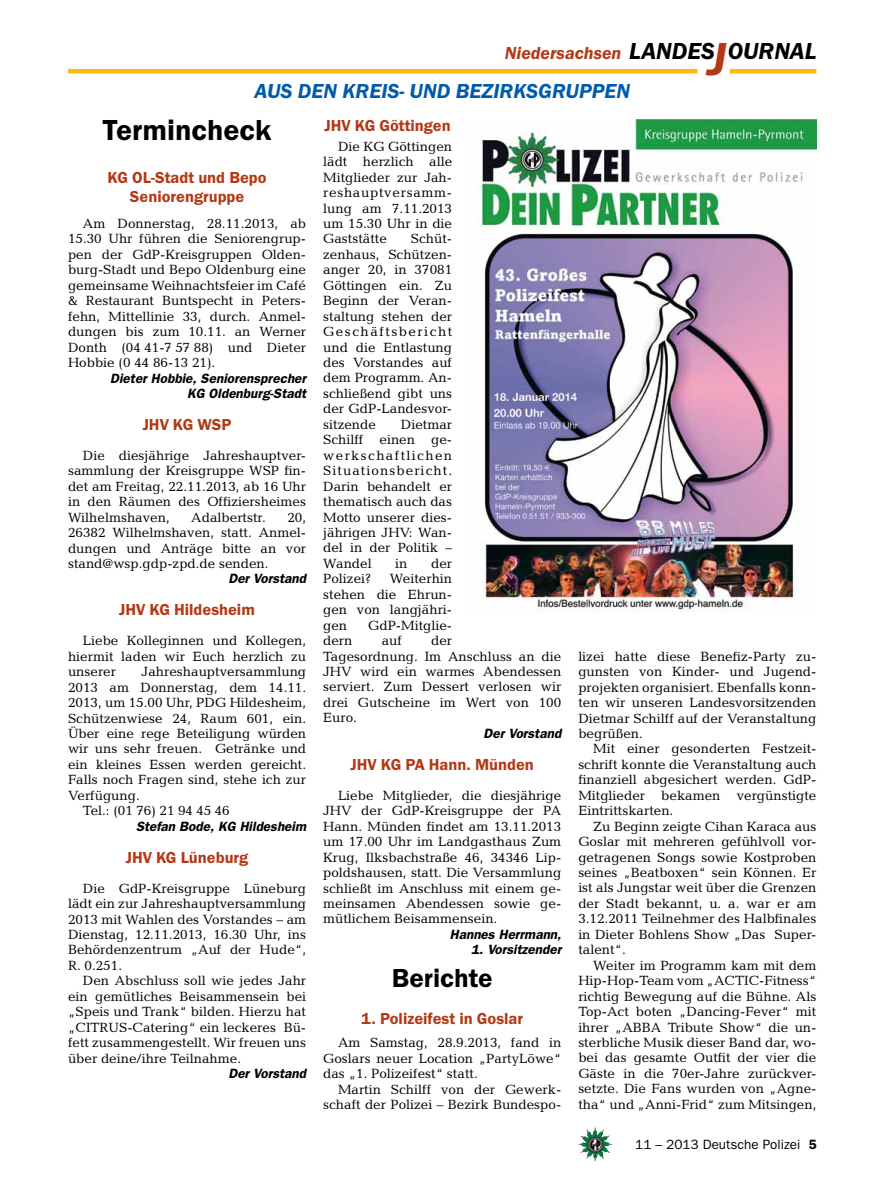
<style>
.page{position:relative;width:893px;height:1191px;background:#fff}
.page>*{position:absolute;margin:0;border:0;box-sizing:border-box;transform-origin:0 0}
.t1{font:600 30px "Franklin Gothic Itc T";color:#000}
.t2{font:600 27px "Franklin Gothic Itc T";color:#000}
.t3{font:italic 600 24px "Franklin Gothic Itc T";color:#000}
.t4{font:italic 600 21px "Franklin Gothic Itc T";color:#005baa}
.t5{font:italic 600 18px "Franklin Gothic Itc T";color:#b33916}
.t6{font:600 16.5px/19.5px "Franklin Gothic Itc T";color:#b33916;text-align:center}
.t7{font:13.5px/15.5px "Candida";color:#000;text-align:justify}
.t8{font:italic 600 13.5px/15.5px "Franklin Gothic";color:#000;text-align:right}
.t9{font:13.5px "Franklin Gothic";color:#000}
.s1{font-size:48px;color:#b33916}
.s2{font-weight:600}
</style>
<div class="page">
<img style="left:578px;top:1127px;width:17px;height:25px">
<hr style="left:730px;top:69px;width:86px;height:4px;background:#fdb913">
<hr style="left:68px;top:69px;width:629px;height:4px;background:#fdb913">
<img style="left:476px;top:120px;width:340px;height:492px">
<h3 class="t5" style="left:505px;top:42px;width:118px">NIEDERSACHSEN</h3>
<h3 class="t3" style="left:629px;top:37px;width:189px">LANDES<span class="s1">J</span>OURNAL</h3>
<h3 class="t4" style="left:254px;top:79px;width:14px">AUS</h3>
<h3 class="t4" style="left:298px;top:79px;width:14px">DEN</h3>
<h3 class="t4" style="left:342px;top:79px;width:82px">KREIS- UND</h3>
<h3 class="t4" style="left:456px;top:79px;width:111px">BEZIRKSGRUPPEN</h3>
<h1 class="t1" style="left:103px;top:112px;width:170px">Termincheck</h1>
<p class="t6" style="left:108px;top:167px;width:161px">KG OL-Stadt und Bepo<br>Seniorengruppe</p>
<p class="t7" style="left:68px;top:216px;width:240px;text-indent:15px">Am Donnerstag, 28.11.2013, ab 15.30 Uhr führen die Seniorengrup&shy;pen der GdP-Kreisgruppen Olden&shy;burg-Stadt und Bepo Oldenburg eine gemeinsame Weihnachtsfeier im Café &amp; Restaurant Buntspecht in Peters&shy;fehn, Mittellinie 33, durch. Anmel&shy;dungen bis zum 10.11. an Werner Donth (04 41-7 57 88) und Dieter Hobbie (0 44 86-13 21).</p>
<p class="t8" style="left:110px;top:370px;width:197px">Dieter Hobbie, Seniorensprecher<br>KG Oldenburg-Stadt</p>
<p class="t6" style="left:143px;top:414px;width:90px">JHV KG WSP</p>
<p class="t7" style="left:68px;top:447px;width:240px;text-indent:15px">Die diesjährige Jahreshauptver&shy;sammlung der Kreisgruppe WSP fin&shy;det am Freitag, 22.11.2013, ab 16 Uhr in den Räumen des Offiziersheimes Wilhelmshaven,</p>
<p class="t6" style="left:325px;top:115px;width:128px">JHV KG Göttingen</p>
<p class="t7" style="left:323px;top:138px;width:131px;text-indent:15px">Die KG Göttingen lädt herzlich alle Mitglieder zur Jah&shy;reshauptversamm&shy;lung am 7.11.2013 um 15.30 Uhr in die Gaststätte</p>
<p class="t7" style="left:323px;top:231px;width:131px;text-indent:88px">Schüt&shy;zenhaus, Schützen&shy;anger 20, in 37081<br>Göttingen ein. Zu Beginn der Veran&shy;staltung stehen der Geschäftsbericht und die Entlastung des Vorstandes auf dem Programm. An&shy;schließend gibt uns der GdP-Landesvor&shy;sitzende</p>
<p class="t7" style="left:323px;top:416px;width:130px;text-indent:78px">Dietmar Schilff einen ge&shy;werkschaftlichen Situationsbericht.<br>Darin behandelt er thematisch auch das Motto unserer dies&shy;jährigen JHV: Wan&shy;del in der Politik – Wandel</p>
<p class="t7" style="left:191px;top:509px;width:76px">Adalbertstr.</p>
<p class="t7" style="left:68px;top:509px;width:240px;text-indent:219px">20, 26382 Wilhelmshaven, statt. Anmel&shy;dungen und Anträge bitte an vor stand@wsp.gdp-zpd.de senden.</p>
<p class="t8" style="left:228px;top:571px;width:79px">Der Vorstand</p>
<p class="t6" style="left:119px;top:600px;width:137px">JHV KG Hildesheim</p>
<p class="t7" style="left:68px;top:633px;width:240px;text-indent:15px">Liebe Kolleginnen und Kollegen, hiermit laden wir Euch herzlich zu unserer</p>
<p class="t7" style="left:395px;top:555px;width:14px">in</p>
<p class="t7" style="left:431px;top:555px;width:23px">der</p>
<p class="t7" style="left:323px;top:571px;width:49px">Polizei?</p>
<p class="t7" style="left:323px;top:571px;width:130px;text-indent:67px">Weiterhin stehen die Ehrun&shy;gen von langjähri&shy;gen</p>
<p class="t7" style="left:368px;top:617px;width:85px">GdP-Mitglie-</p>
<p class="t7" style="left:323px;top:633px;width:240px;text-align:left;text-indent:108px">der<br>Tagesordnung. Im Anschluss an die<br>JHV wird ein warmes Abendessen serviert. Zum Dessert verlosen wir drei Gutscheine im Wert von 100<br>Euro.</p>
<p class="t8" style="left:484px;top:725px;width:79px">Der Vorstand</p>
<p class="t6" style="left:350px;top:754px;width:185px">JHV KG PA Hann. Münden</p>
<p class="t7" style="left:323px;top:787px;width:240px;text-indent:15px">Liebe Mitglieder, die diesjährige JHV der GdP-Kreisgruppe der PA Hann. Münden findet am 13.11.2013 um 17.00 Uhr im Landgasthaus Zum Krug, Ilksbachstraße 46, 34346 Lip&shy;poldshausen, statt. Die Versammlung schließt im Anschluss mit einem ge&shy;meinsamen Abendessen sowie ge&shy;mütlichem Beisammensein.</p>
<p class="t8" style="left:450px;top:926px;width:113px">Hannes Herrmann,</p>
<p class="t8" style="left:471px;top:942px;width:92px">1. Vorsitzender</p>
<h2 class="t2" style="left:392px;top:962px;width:102px">Berichte</h2>
<p class="t6" style="left:361px;top:1008px;width:163px">1. Polizeifest in Goslar</p>
<p class="t7" style="left:323px;top:1034px;width:240px;text-indent:15px">Am Samstag, 28.9.2013, fand in Goslars neuer Location „PartyLöwe“ das „1. Polizeifest“ statt.</p>
<p class="t7" style="left:323px;top:1081px;width:240px;text-align:right">Martin Schilff von der Gewerk&shy;schaft der Polizei – Bezirk Bundespo-</p>
<p class="t7" style="left:323px;top:633px;width:31px">dern</p>
<p class="t7" style="left:382px;top:633px;width:22px">auf</p>
<p class="t7" style="left:578px;top:648px;width:240px">lizei hatte diese Benefiz-Party zu&shy;gunsten von Kinder- und Jugend&shy;projekten organisiert. Ebenfalls konn&shy;ten wir unseren Landesvorsitzenden Dietmar Schilff auf der Veranstaltung begrüßen.</p>
<p class="t7" style="left:578px;top:741px;width:240px;text-indent:15px">Mit einer gesonderten Festzeit&shy;schrift konnte die Veranstaltung auch finanziell abgesichert werden. GdP-Mitglieder bekamen vergünstigte Eintrittskarten.</p>
<p class="t7" style="left:578px;top:818px;width:240px;text-indent:15px">Zu Beginn zeigte Cihan Karaca aus Goslar mit mehreren gefühlvoll vor&shy;getragenen Songs sowie Kostproben seines „Beatboxen“ sein Können. Er ist als Jungstar weit über die Grenzen der Stadt bekannt, u. a. war er am 3.12.2011 Teilnehmer des Halbfinales in Dieter Bohlens Show „Das Super&shy;talent“.</p>
<p class="t7" style="left:578px;top:957px;width:240px;text-indent:15px">Weiter im Programm kam mit dem Hip-Hop-Team vom „ACTIC-Fitness“ richtig Bewegung auf die Bühne. Als Top-Act boten „Dancing-Fever“ mit ihrer „ABBA Tribute Show“ die un&shy;sterbliche Musik dieser Band dar, wo&shy;bei das gesamte Outfit der vier die Gäste in die 70er-Jahre zurückver&shy;setzte. Die Fans wurden von „Agne&shy;tha“ und „Anni-Frid“ zum Mitsingen,</p>
<p class="t7" style="left:142px;top:664px;width:166px">Jahreshauptversammlung</p>
<p class="t7" style="left:68px;top:679px;width:240px">2013 am Donnerstag, dem 14.11.</p>
<p class="t7" style="left:68px;top:695px;width:240px">2013, um 15.00 Uhr, PDG Hildesheim,</p>
<p class="t7" style="left:68px;top:710px;width:240px">Schützenwiese 24, Raum 601, ein.</p>
<p class="t7" style="left:68px;top:725px;width:240px">Über eine rege Beteiligung würden</p>
<p class="t7" style="left:68px;top:741px;width:240px">wir uns sehr freuen. Getränke und</p>
<p class="t7" style="left:68px;top:756px;width:240px">ein kleines Essen werden gereicht.</p>
<p class="t7" style="left:68px;top:772px;width:240px">Falls noch Fragen sind, stehe ich zur</p>
<p class="t7" style="left:68px;top:787px;width:73px">Verfügung.</p>
<p class="t7" style="left:83px;top:803px;width:148px">Tel.: (01 76) 21 94 45 46</p>
<p class="t8" style="left:136px;top:818px;width:172px">Stefan Bode, KG Hildesheim</p>
<p class="t6" style="left:126px;top:847px;width:124px">JHV KG Lüneburg</p>
<p class="t7" style="left:68px;top:880px;width:240px;text-indent:15px">Die GdP-Kreisgruppe Lüneburg lädt ein zur Jahreshauptversammlung 2013 mit Wahlen des Vorstandes – am Dienstag, 12.11.2013, 16.30 Uhr, ins Behördenzentrum „Auf der Hude“, R. 0.251.</p>
<p class="t7" style="left:68px;top:973px;width:240px;text-indent:15px">Den Abschluss soll wie jedes Jahr ein gemütliches Beisammensein bei „Speis und Trank“ bilden. Hierzu hat „CITRUS-Catering“ ein leckeres Bü&shy;fett zusammengestellt. Wir freuen uns über deine/ihre Teilnahme.</p>
<p class="t8" style="left:228px;top:1065px;width:79px">Der Vorstand</p>
<p class="t9" style="left:635px;top:1136px;width:183px">11 – 2013 Deutsche Polizei <span class="s2">5</span></p>
</div>
